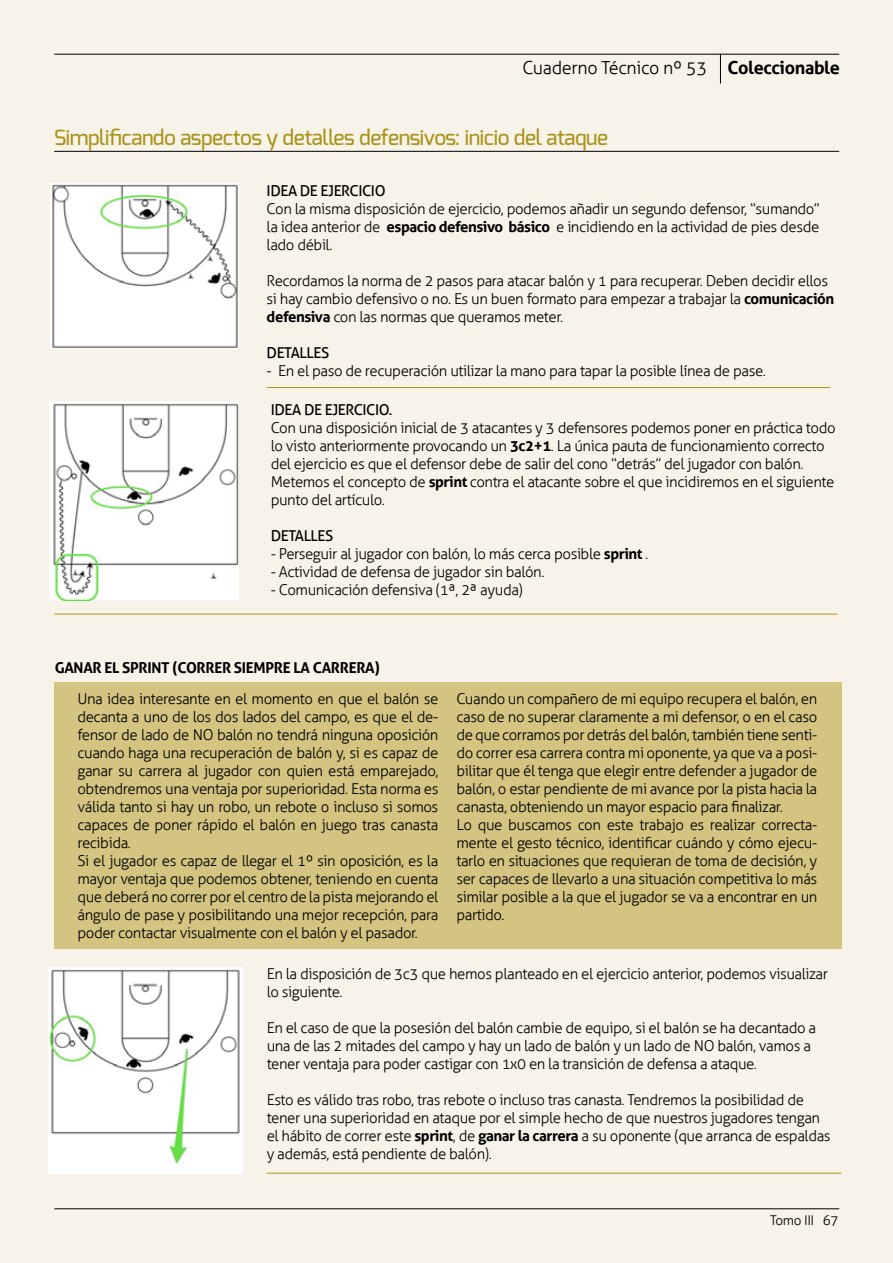
<style>
.page{position:relative;width:893px;height:1263px;background:#f7f3e9}
.page>*{position:absolute;margin:0;border:0;box-sizing:border-box;transform-origin:0 0}
.t1{font:500 21px "Exo";letter-spacing:-.02em;color:#a99219}
.t2{font:300 18px "Aller";letter-spacing:-.02em;color:#000}
.t3{font:300 15px/18px "Aller";letter-spacing:-.03em;color:#000}
.t4{font:15px "Aller";letter-spacing:-.03em;color:#000}
.t5{font:700 15px "Aller";letter-spacing:-.02em;color:#000}
.t6{font:300 13.5px "Aller";letter-spacing:-.03em;color:#000}
.s1{font-weight:700}
</style>
<div class="page">
<hr style="left:54px;top:54px;width:785px;height:1px;background:#000">
<hr style="left:54px;top:151px;width:785px;height:1px;background:#000">
<svg style="left:720px;top:55px;width:1px;height:28px"></svg>
<hr style="left:54px;top:1208px;width:785px;height:1px;background:#000">
<hr style="left:267px;top:387px;width:563px;height:1px;background:#b19519">
<img style="left:51px;top:184px;width:188px;height:164px">
<img style="left:50px;top:402px;width:189px;height:199px">
<hr style="left:54px;top:614px;width:784px;height:1px;background:#b19519">
<div style="left:54px;top:682px;width:787px;height:266px;background:#d4c481"></div>
<img style="left:48px;top:968px;width:194px;height:205px">
<hr style="left:267px;top:1173px;width:574px;height:1px;background:#b19519">
<p class="t2" style="left:522px;top:57px;width:319px">Cuaderno Técnico nº 53 <span class="s1">Coleccionable</span></p>
<h1 class="t1" style="left:54px;top:124px;width:556px">Simplificando aspectos y detalles defensivos: inicio del ataque</h1>
<p class="t4" style="left:267px;top:182px;width:120px">IDEA DE EJERCICIO</p>
<p class="t3" style="left:267px;top:200px;width:555px;text-align:justify">Con la misma disposición de ejercicio, podemos añadir un segundo defensor, “sumando” la idea anterior de <span class="s1">espacio defensivo básico</span> e incidiendo en la actividad de pies desde lado débil.</p>
<p class="t3" style="left:267px;top:272px;width:569px">Recordamos la norma de 2 pasos para atacar balón y 1 para recuperar. Deben decidir ellos si hay cambio defensivo o no. Es un buen formato para empezar a trabajar la <span class="s1">comunicación defensiva</span> con las normas que queramos meter.</p>
<p class="t4" style="left:267px;top:344px;width:64px">DETALLES</p>
<p class="t3" style="left:267px;top:362px;width:501px">- En el paso de recuperación utilizar la mano para tapar la posible línea de pase.</p>
<p class="t4" style="left:271px;top:401px;width:123px">IDEA DE EJERCICIO.</p>
<p class="t3" style="left:271px;top:419px;width:566px">Con una disposición inicial de 3 atacantes y 3 defensores podemos poner en práctica todo lo visto anteriormente provocando un <span class="s1">3c2+1</span>. La única pauta de funcionamiento correcto del ejercicio es que el defensor debe de salir del cono “detrás” del jugador con balón.<br>Metemos el concepto de <span class="s1">sprint</span> contra el atacante sobre el que incidiremos en el siguiente punto del artículo.</p>
<p class="t4" style="left:271px;top:527px;width:64px">DETALLES</p>
<p class="t3" style="left:271px;top:545px;width:379px">- Perseguir al jugador con balón, lo más cerca posible <span class="s1">sprint</span> .</p>
<p class="t3" style="left:271px;top:563px;width:275px">- Actividad de defensa de jugador sin balón.</p>
<p class="t3" style="left:271px;top:581px;width:254px">- Comunicación defensiva (1ª, 2ª ayuda)</p>
<p class="t5" style="left:55px;top:659px;width:327px">GANAR EL SPRINT (CORRER SIEMPRE LA CARRERA)</p>
<p class="t3" style="left:77px;top:689px;width:362px">Una idea interesante en el momento en que el balón se decanta a uno de los dos lados del campo, es que el de&shy;fensor de lado de NO balón no tendrá ninguna oposición cuando haga una recuperación de balón y, si es capaz de ganar su carrera al jugador con quien está emparejado, obtendremos una ventaja por superioridad. Esta norma es válida tanto si hay un robo, un rebote o incluso si somos capaces de poner rápido el balón en juego tras canasta recibida.<br>Si el jugador es capaz de llegar el 1º sin oposición, es la mayor ventaja que podemos obtener, teniendo en cuenta que deberá no correr por el centro de la pista mejorando el ángulo de pase y posibilitando una mejor recepción, para poder contactar visualmente con el balón y el pasador.</p>
<p class="t3" style="left:456px;top:689px;width:362px">Cuando un compañero de mi equipo recupera el balón, en caso de no superar claramente a mi defensor, o en el caso de que corramos por detrás del balón, también tiene senti&shy;do correr esa carrera contra mi oponente, ya que va a posi&shy;bilitar que él tenga que elegir entre defender a jugador de balón, o estar pendiente de mi avance por la pista hacia la canasta, obteniendo un mayor espacio para finalizar.<br>Lo que buscamos con este trabajo es realizar correcta&shy;mente el gesto técnico, identificar cuándo y cómo ejecu&shy;tarlo en situaciones que requieran de toma de decisión, y ser capaces de llevarlo a una situación competitiva lo más similar posible a la que el jugador se va a encontrar en un partido.</p>
<p class="t3" style="left:267px;top:964px;width:563px">En la disposición de 3c3 que hemos planteado en el ejercicio anterior, podemos visualizar lo siguiente.</p>
<p class="t3" style="left:267px;top:1018px;width:551px">En el caso de que la posesión del balón cambie de equipo, si el balón se ha decantado a una de las 2 mitades del campo y hay un lado de balón y un lado de NO balón, vamos a tener ventaja para poder castigar con 1x0 en la transición de defensa a ataque.</p>
<p class="t3" style="left:267px;top:1090px;width:565px">Esto es válido tras robo, tras rebote o incluso tras canasta. Tendremos la posibilidad de tener una superioridad en ataque por el simple hecho de que nuestros jugadores tengan el hábito de correr este <span class="s1">sprint</span>, de <span class="s1">ganar la carrera</span> a su oponente (que arranca de espaldas y además, está pendiente de balón).</p>
<p class="t6" style="left:770px;top:1212px;width:70px">Tomo III 67</p>
</div>
